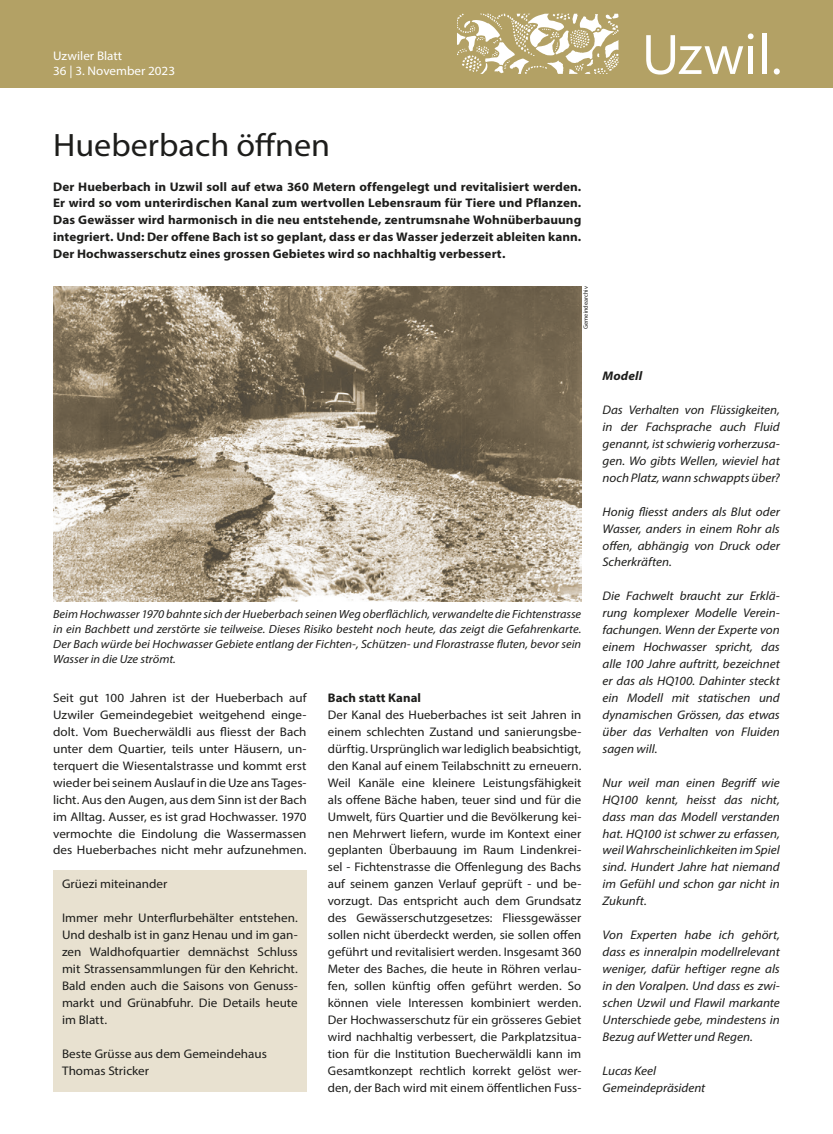
<style>
.page{position:relative;width:833px;height:1134px;background:#fff}
.page>*{position:absolute;margin:0;border:0;box-sizing:border-box;transform-origin:0 0}
.Titel{font:32.5px "Myriad Pro";color:#1d1d1b;scale:1.05 1}
.Grundtext{font:12.5px/16.9px "Myriad Pro";color:#1d1d1b;text-align:justify}
.Kommentar_Text{font:italic 12.5px/17px "Myriad Pro";color:#1d1d1b;text-align:justify;scale:1.05 1}
.Grundtext-2{font:12.5px/16.9px "Myriad Pro";color:#1d1d1b;text-align:justify;scale:1.05 1}
.Einleitung__S_1{font:700 12.5px/17px "Myriad Pro";letter-spacing:.005em;color:#1d1d1b;text-align:justify;scale:1.05 1}
.t1{font:12.5px/15px "Myriad Pro";color:#fff;scale:1.05 1}
.Grundtext-3{font:700 12.5px "Myriad Pro";letter-spacing:.005em;color:#1d1d1b}
.Kommentar_Titel{font:italic 700 12.5px "Myriad Pro";letter-spacing:.01em;color:#1d1d1b;scale:1.05 1}
.Bildlegende{font:italic 11.88px/15px "Myriad Pro";color:#1d1d1b;text-align:justify;scale:1.04 1}
.t2{font:6.25px "Myriad Pro";color:#1d1d1b}
</style>
<div class="page">
<div style="left:0;top:0;width:833px;height:88px;background:#b3a165"></div>
<svg style="left:773px;top:68px;width:7px;height:7px"></svg>
<hr style="left:762px;top:33px;width:4px;height:41px;background:#fff">
<svg style="left:646px;top:33px;width:107px;height:42px"></svg>
<svg style="left:457px;top:14px;width:161px;height:60px"></svg>
<div style="left:53px;top:870px;width:253px;height:221px;background:#e8e1d0"></div>
<img style="left:53px;top:286px;width:528px;height:315px">
<p class="t1" style="left:53px;top:48px;width:118px">Uzwiler Blatt<br>36 | 3. November 2023</p>
<p class="Titel" style="left:53px;top:125px;width:265px">Hueberbach öffnen</p>
<p class="Einleitung__S_1" style="left:53px;top:177px;width:504px">Der Hueberbach in Uzwil soll auf etwa 360 Metern offengelegt und revitalisiert werden.<br>Er wird so vom unterirdischen Kanal zum wertvollen Lebensraum für Tiere und Pflanzen.<br>Das Gewässer wird harmonisch in die neu entstehende, zentrumsnahe Wohnüberbauung integriert. Und: Der offene Bach ist so geplant, dass er das Wasser jederzeit ableiten kann.<br>Der Hochwasserschutz eines grossen Gebietes wird so nachhaltig verbessert.</p>
<p class="t2" style="left:582px;top:329px;width:44px;rotate:-90deg">Gemeindearchiv</p>
<p class="Bildlegende" style="left:53px;top:606px;width:509px">Beim Hochwasser 1970 bahnte sich der Hueberbach seinen Weg oberflächlich, verwandelte die Fichtenstrasse in ein Bachbett und zerstörte sie teilweise. Dieses Risiko besteht noch heute, das zeigt die Gefahrenkarte.<br>Der Bach würde bei Hochwasser Gebiete entlang der Fichten-, Schützen- und Florastrasse fluten, bevor sein Wasser in die Uze strömt.</p>
<p class="Grundtext-2" style="left:53px;top:689px;width:243px">Seit gut 100 Jahren ist der Hueberbach auf</p>
<p class="Grundtext-2" style="left:53px;top:706px;width:243px">Uzwiler Gemeindegebiet weitgehend einge&shy;dolt. Vom Buecherwäldli aus fliesst der Bach unter dem Quartier, teils unter Häusern, un&shy;terquert die Wiesentalstrasse und kommt erst wieder bei seinem Auslauf in die Uze ans Tages&shy;licht. Aus den Augen, aus dem Sinn ist der Bach im Alltag. Ausser, es ist grad Hochwasser. 1970 vermochte die Eindolung die Wassermassen des Hueberbaches nicht mehr aufzunehmen.</p>
<p class="Grundtext-2" style="left:62px;top:875px;width:102px">Grüezi miteinander</p>
<p class="Grundtext-2" style="left:62px;top:909px;width:226px">Immer mehr Unterflurbehälter entstehen.<br>Und deshalb ist in ganz Henau und im gan&shy;zen Waldhofquartier demnächst Schluss mit Strassensammlungen für den Kehricht.<br>Bald enden auch die Saisons von Genuss&shy;markt und Grünabfuhr. Die Details heute im Blatt.</p>
<p class="Grundtext-2" style="left:62px;top:1045px;width:197px">Beste Grüsse aus dem Gemeindehaus</p>
<p class="Grundtext-2" style="left:62px;top:1062px;width:84px">Thomas Stricker</p>
<p class="Grundtext-3" style="left:328px;top:690px;width:95px">Bach statt Kanal</p>
<p class="Grundtext" style="left:328px;top:706px;width:255px">Der Kanal des Hueberbaches ist seit Jahren in einem schlechten Zustand und sanierungsbe&shy;dürftig. Ursprünglich war lediglich beabsichtigt, den Kanal auf einem Teilabschnitt zu erneuern.<br>Weil Kanäle eine kleinere Leistungsfähigkeit als offene Bäche haben, teuer sind und für die Umwelt, fürs Quartier und die Bevölkerung kei&shy;nen Mehrwert liefern, wurde im Kontext einer geplanten Überbauung im Raum Lindenkrei&shy;sel - Fichtenstrasse die Offenlegung des Bachs auf seinem ganzen Verlauf geprüft - und be&shy;vorzugt. Das entspricht auch dem Grundsatz des Gewässerschutzgesetzes: Fliessgewässer sollen nicht überdeckt werden, sie sollen offen geführt und revitalisiert werden. Insgesamt 360<br>Meter des Baches, die heute in Röhren verlau&shy;fen, sollen künftig offen geführt werden. So können viele Interessen kombiniert werden.<br>Der Hochwasserschutz für ein grösseres Gebiet wird nachhaltig verbessert, die Parkplatzsitua&shy;tion für die Institution Buecherwäldli kann im</p>
<p class="Grundtext" style="left:328px;top:1062px;width:255px">Gesamtkonzept rechtlich korrekt gelöst wer&shy;den, der Bach wird mit einem öffentlichen Fuss-</p>
<p class="Kommentar_Titel" style="left:602px;top:368px;width:39px">Modell</p>
<p class="Kommentar_Text" style="left:602px;top:401px;width:170px">Das Verhalten von Flüssigkeiten, in der Fachsprache auch Fluid</p>
<p class="Kommentar_Text" style="left:602px;top:435px;width:170px">genannt, ist schwierig vorherzusa&shy;gen. Wo gibts Wellen, wieviel hat noch Platz, wann schwappts über?</p>
<p class="Kommentar_Text" style="left:602px;top:503px;width:170px">Honig fliesst anders als Blut oder Wasser, anders in einem Rohr als offen, abhängig von Druck oder Scherkräften.</p>
<p class="Kommentar_Text" style="left:602px;top:587px;width:170px">Die Fachwelt braucht zur Erklä&shy;rung komplexer Modelle Verein&shy;fachungen. Wenn der Experte von einem Hochwasser spricht, das alle 100 Jahre auftritt, bezeichnet er das als HQ100. Dahinter steckt ein Modell mit statischen und</p>
<p class="Kommentar_Text" style="left:602px;top:706px;width:170px">dynamischen Grössen, das etwas über das Verhalten von Fluiden sagen will.</p>
<p class="Kommentar_Text" style="left:602px;top:774px;width:170px">Nur weil man einen Begriff wie HQ100 kennt, heisst das nicht, dass man das Modell verstanden hat. HQ100 ist schwer zu erfassen, weil Wahrscheinlichkeiten im Spiel sind. Hundert Jahre hat niemand im Gefühl und schon gar nicht in Zukunft.</p>
<p class="Kommentar_Text" style="left:602px;top:926px;width:170px">Von Experten habe ich gehört, dass es inneralpin modellrelevant weniger, dafür heftiger regne als in den Voralpen. Und dass es zwi&shy;schen Uzwil und Flawil markante Unterschiede gebe, mindestens in Bezug auf Wetter und Regen.</p>
<p class="Kommentar_Text" style="left:602px;top:1062px;width:52px">Lucas Keel</p>
<p class="Kommentar_Text" style="left:602px;top:1079px;width:99px">Gemeindepräsident</p>
</div>
